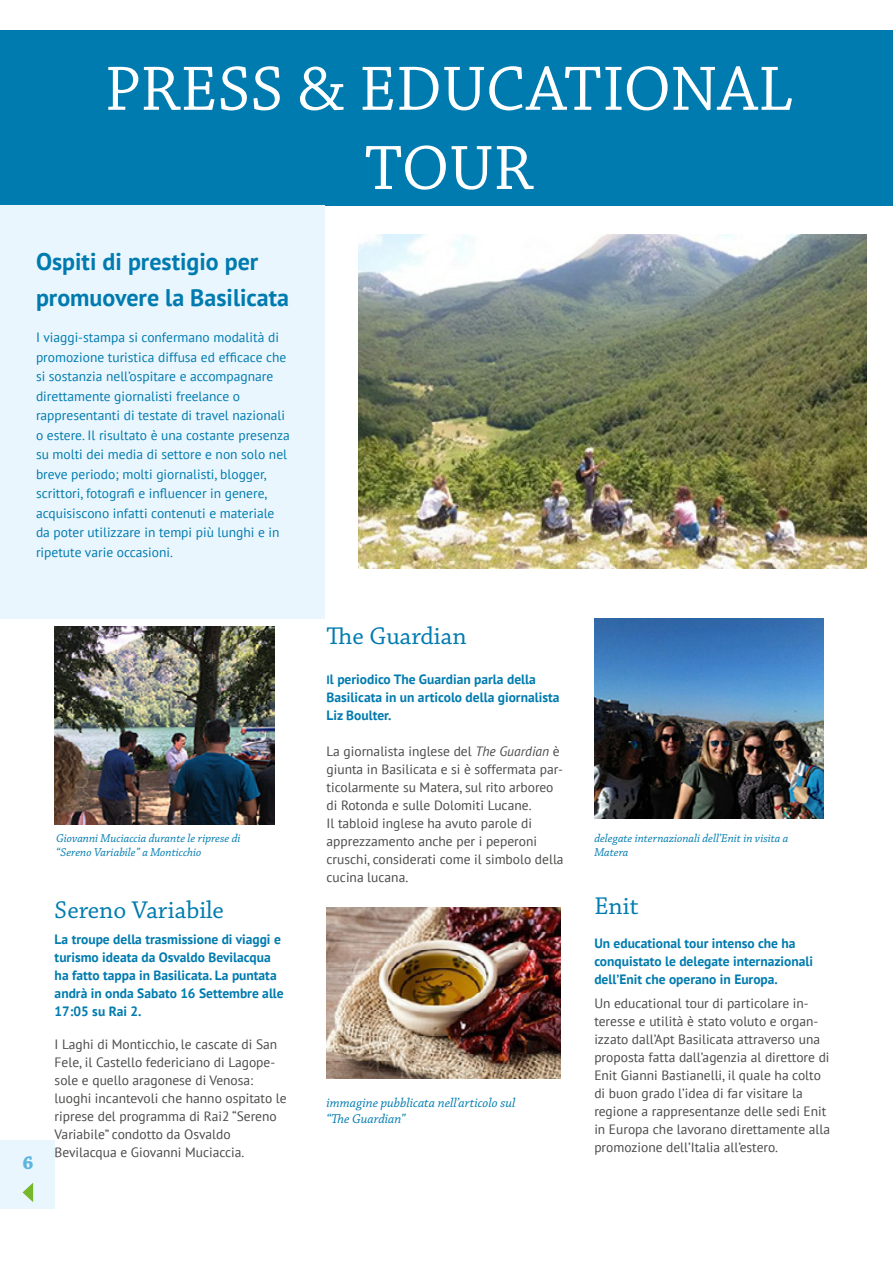
<style>
.page{position:relative;width:893px;height:1263px;background:#fff}
.page>*{position:absolute;margin:0;border:0;box-sizing:border-box;transform-origin:0 0}
.t1{font:66px/79.2px "Chaparral Pro";color:#fff;text-align:center}
.t2{font:25.5px "Chaparral Pro";color:#007baf}
.t3{font:700 24px/36px "PT Sans";color:#007baf}
.t4{font:700 19.8px "Chaparral Pro";color:#5cb5db}
.t5{font:13.5px/18px "PT Sans";color:#4a4a49}
.t6{font:13.5px/19.5px "PT Sans";color:#007baf}
.t7{font:700 13.5px/18px "PT Sans";color:#007baf}
.t8{font:italic 13.5px/16.2px "Chaparral Pro";color:#007baf}
.t9{font:italic 12px/14.4px "Chaparral Pro";color:#007baf}
.s1{font-size:12px}
.s2{font-style:italic}
</style>
<div class="page">
<div style="left:0;top:30px;width:893px;height:176px;background:#007baf"></div>
<div style="left:0;top:1140px;width:54px;height:68px;background:#eaf6fe"></div>
<svg style="left:23px;top:1183px;width:10px;height:19px"></svg>
<div style="left:0;top:206px;width:324px;height:413px;background:#eaf6fe"></div>
<img style="left:54px;top:627px;width:221px;height:198px">
<img style="left:327px;top:907px;width:234px;height:171px">
<img style="left:359px;top:235px;width:507px;height:333px">
<img style="left:594px;top:619px;width:229px;height:199px">
<h1 class="t1" style="left:105px;top:52px;width:690px">PRESS &amp; EDUCATIONAL<br>TOUR</h1>
<h3 class="t3" style="left:36px;top:243px;width:255px">Ospiti di prestigio per promuovere la Basilicata</h3>
<p class="t6" style="left:36px;top:328px;width:255px">I viaggi-stampa si confermano modalità di promozione turistica diffusa ed efficace che si sostanzia nell’ospitare e accompagnare direttamente giornalisti freelance o rappresentanti di testate di travel nazionali o estere. Il risultato è una costante presenza su molti dei media di settore e non solo nel breve periodo; molti giornalisti, blogger, scrittori, fotografi e influencer in genere, acquisiscono infatti contenuti e materiale da poter utilizzare in tempi più lunghi e in ripetute varie occasioni.</p>
<h3 class="t4" style="left:23px;top:1151px;width:13px">6</h3>
<p class="t9" style="left:56px;top:831px;width:186px">Giovanni Muciaccia durante le riprese di “Sereno Variabile” a Monticchio</p>
<h2 class="t2" style="left:55px;top:895px;width:171px">Sereno Variabile</h2>
<p class="t7" style="left:55px;top:930px;width:231px">La troupe della trasmissione di viaggi e turismo ideata da Osvaldo Bevilacqua ha fatto tappa in Basilicata. La puntata andrà in onda Sabato 16 Settembre alle 17:05 su Rai 2.</p>
<p class="t5" style="left:55px;top:1034px;width:234px">I Laghi di Monticchio, le cascate di San Fele, il Castello federiciano di Lagope&shy;sole e quello aragonese di Venosa: luoghi incantevoli che hanno ospitato le riprese del programma di Rai2 “Sereno Variabile” condotto da Osvaldo Bevilacqua e Giovanni Muciaccia.</p>
<h2 class="t2" style="left:327px;top:622px;width:142px">The Guardian</h2>
<p class="t7" style="left:327px;top:670px;width:234px"><span class="s1">I</span>l periodico The Guardian parla della<br>Basilicata in un articolo della giornalista<br>Liz Boulter.</p>
<p class="t5" style="left:327px;top:742px;width:239px">La giornalista inglese del <span class="s2">The Guardian</span> è giunta in Basilicata e si è soffermata par&shy;ticolarmente su Matera, sul rito arboreo di Rotonda e sulle Dolomiti Lucane.<br>Il tabloid inglese ha avuto parole di apprezzamento anche per i peperoni cruschi, considerati come il simbolo della cucina lucana.</p>
<p class="t8" style="left:327px;top:1095px;width:190px">immagine pubblicata nell’articolo sul “The Guardian”</p>
<p class="t9" style="left:594px;top:831px;width:196px">delegate internazionali dell’Enit in visita a<br>Matera</p>
<h2 class="t2" style="left:594px;top:892px;width:46px">Enit</h2>
<p class="t7" style="left:594px;top:934px;width:220px">Un educational tour intenso che ha conquistato le delegate internazionali dell’Enit che operano in Europa.</p>
<p class="t5" style="left:594px;top:994px;width:237px">Un educational tour di particolare in&shy;teresse e utilità è stato voluto e organ&shy;izzato dall’Apt Basilicata attraverso una proposta fatta dall’agenzia al direttore di Enit Gianni Bastianelli, il quale ha colto di buon grado l’idea di far visitare la regione a rappresentanze delle sedi Enit in Europa che lavorano direttamente alla promozione dell’Italia all’estero.</p>
</div>
